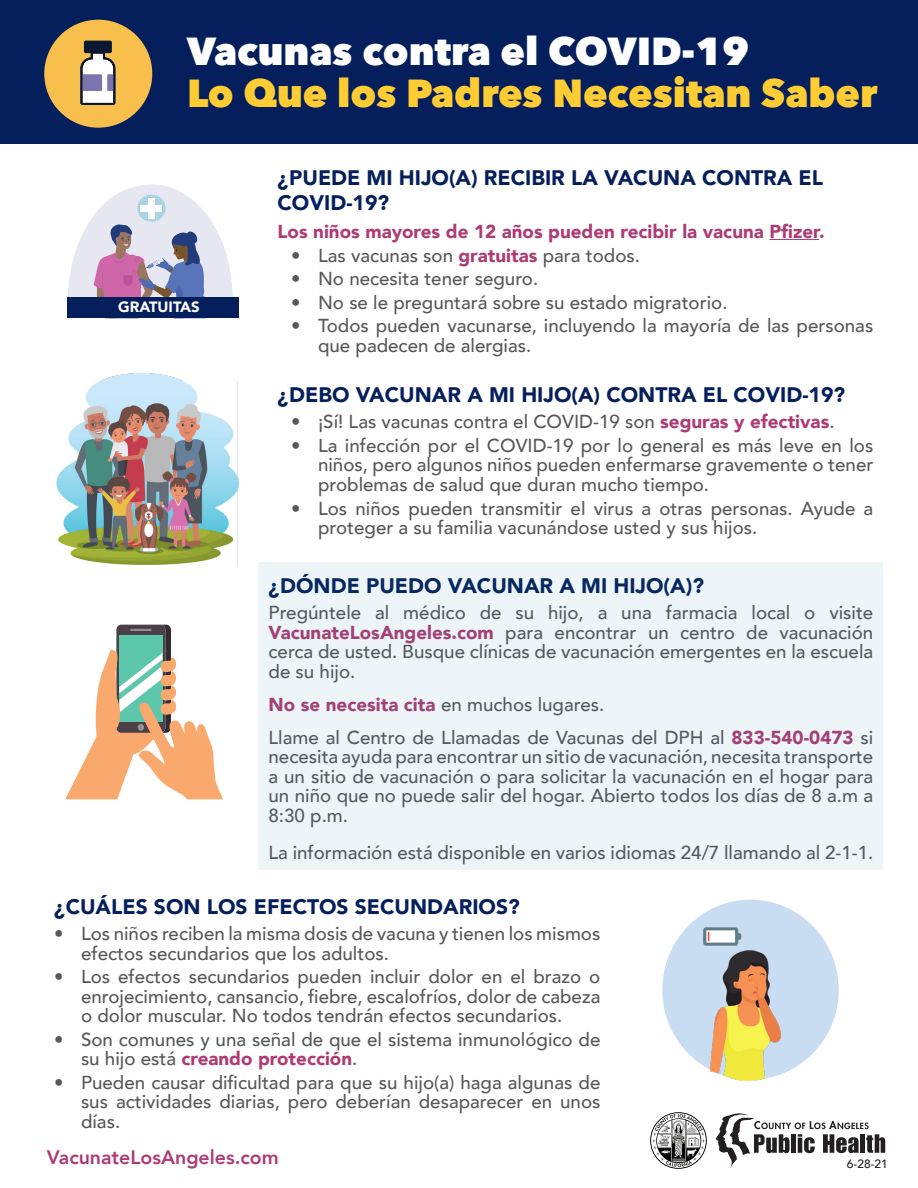
<style>
.page{position:relative;width:918px;height:1188px;background:#fff}
.page>*{position:absolute;margin:0;border:0;box-sizing:border-box;transform-origin:0 0}
.t1{font:800 39px/42px "Avenir Next";color:#fc3}
.t2{font:900 21px/25.2px "Avenir";color:#051f5c}
.t3{font:800 19.5px "Avenir";color:#ae3b72}
.t4{font:500 18.75px/19.5px "Avenir";color:#57585a;text-align:justify}
.t5{font:900 18.75px "Avenir";color:#ae3b72}
.t6{font:900 14.85px "Avenir";color:#fff}
.t7{font:500 12px "Avenir";color:#231f20}
.s1{color:#fff}
.s2{font-weight:900;color:#ae3b72}
.s3{font-weight:500;color:#57585a}
</style>
<div class="page">
<svg style="left:716px;top:1113px;width:169px;height:55px"></svg>
<svg style="left:650px;top:1112px;width:57px;height:57px"></svg>
<div style="left:662px;top:900px;width:177px;height:180px;background:#c9ddf2;border-radius:50%"></div>
<hr style="left:769px;top:239px;width:50px;height:1px;background:#ae3b72">
<div style="left:0;top:0;width:918px;height:143px;background:#051f5c"></div>
<div style="left:44px;top:20px;width:108px;height:108px;background:#f8bf4d;border-radius:50%"></div>
<div style="left:84px;top:41px;width:28px;height:12px;background:#0c1832;border-radius:2px"></div>
<svg style="left:80px;top:52px;width:35px;height:53px;background:#b1adb5"></svg>
<svg style="left:68px;top:185px;width:165px;height:112px"></svg>
<div style="left:67px;top:297px;width:172px;height:21px;background:#051f5c"></div>
<svg style="left:65px;top:625px;width:158px;height:174px"></svg>
<img style="left:662px;top:911px;width:162px;height:170px">
<img style="left:56px;top:374px;width:183px;height:190px">
<div style="left:258px;top:563px;width:624px;height:307px;background:#edf5f8"></div>
<p class="t1" style="left:187px;top:30px;width:692px"><span class="s1">Vacunas contra el COVID-19<br></span>Lo Que los Padres Necesitan Saber</p>
<p class="t6" style="left:118px;top:294px;width:83px">GRATUITAS</p>
<p class="t2" style="left:278px;top:165px;width:547px">¿PUEDE MI HIJO(A) RECIBIR LA VACUNA CONTRA EL<br>COVID-19?</p>
<p class="t5" style="left:278px;top:215px;width:549px">Los niños mayores de 12 años pueden recibir la vacuna Pfizer.</p>
<p class="t4" style="left:291px;top:244px;width:351px">• Las vacunas son <span class="s2">gratuitas</span> para todos.</p>
<p class="t4" style="left:291px;top:268px;width:249px">• No necesita tener seguro.</p>
<p class="t4" style="left:291px;top:291px;width:438px">• No se le preguntará sobre su estado migratorio.</p>
<p class="t4" style="left:318px;top:315px;width:557px;text-indent:-27px">• Todos pueden vacunarse, incluyendo la mayoría de las personas que padecen de alergias.</p>
<p class="t2" style="left:278px;top:382px;width:569px">¿DEBO VACUNAR A MI HIJO(A) CONTRA EL COVID-19?</p>
<p class="t4" style="left:291px;top:411px;width:545px">• ¡Sí! Las vacunas contra el COVID-19 son <span class="s2">seguras y efectivas</span>.</p>
<p class="t4" style="left:318px;top:435px;width:557px;text-indent:-27px">• La infección por el COVID-19 por lo general es más leve en los niños, pero algunos niños pueden enfermarse gravemente o tener problemas de salud que duran mucho tiempo.</p>
<p class="t4" style="left:318px;top:497px;width:557px;text-indent:-27px">• Los niños pueden transmitir el virus a otras personas. Ayude a proteger a su familia vacunándose usted y sus hijos.</p>
<p class="t2" style="left:269px;top:573px;width:437px">¿DÓNDE PUEDO VACUNAR A MI HIJO(A)?</p>
<p class="t4" style="left:269px;top:602px;width:606px">Pregúntele al médico de su hijo, a una farmacia local o visite <span class="s2">VacunateLosAngeles.com</span> para encontrar un centro de vacunación cerca de usted. Busque clínicas de vacunación emergentes en la escuela de su hijo.</p>
<p class="t5" style="left:269px;top:688px;width:337px">No se necesita cita <span class="s3">en muchos lugares.</span></p>
<p class="t4" style="left:269px;top:727px;width:606px">Llame al Centro de Llamadas de Vacunas del DPH al <span class="s2">833-540-0473</span> si necesita ayuda para encontrar un sitio de vacunación, necesita transporte a un sitio de vacunación o para solicitar la vacunación en el hogar para un niño que no puede salir del hogar. Abierto todos los días de 8 a.m a 8:30 p.m.</p>
<p class="t4" style="left:269px;top:841px;width:606px">La información está disponible en varios idiomas 24/7 llamando al 2-1-1.</p>
<p class="t2" style="left:54px;top:894px;width:467px">¿CUÁLES SON LOS EFECTOS SECUNDARIOS?</p>
<p class="t4" style="left:81px;top:923px;width:521px;text-indent:-27px">• Los niños reciben la misma dosis de vacuna y tienen los mismos efectos secundarios que los adultos.</p>
<p class="t4" style="left:81px;top:966px;width:521px;text-indent:-27px">• Los efectos secundarios pueden incluir dolor en el brazo o enrojecimiento, cansancio, fiebre, escalofríos, dolor de cabeza o dolor muscular. No todos tendrán efectos secundarios.</p>
<p class="t4" style="left:81px;top:1029px;width:521px;text-indent:-27px">• Son comunes y una señal de que el sistema inmunológico de su hijo está <span class="s2">creando protección</span>.</p>
<p class="t4" style="left:81px;top:1072px;width:521px;text-indent:-27px">• Pueden causar dificultad para que su hijo(a) haga algunas de sus actividades diarias, pero deberían desaparecer en unos días.</p>
<p class="t3" style="left:47px;top:1142px;width:233px">VacunateLosAngeles.com</p>
<p class="t7" style="left:847px;top:1153px;width:42px">6-28-21</p>
</div>
